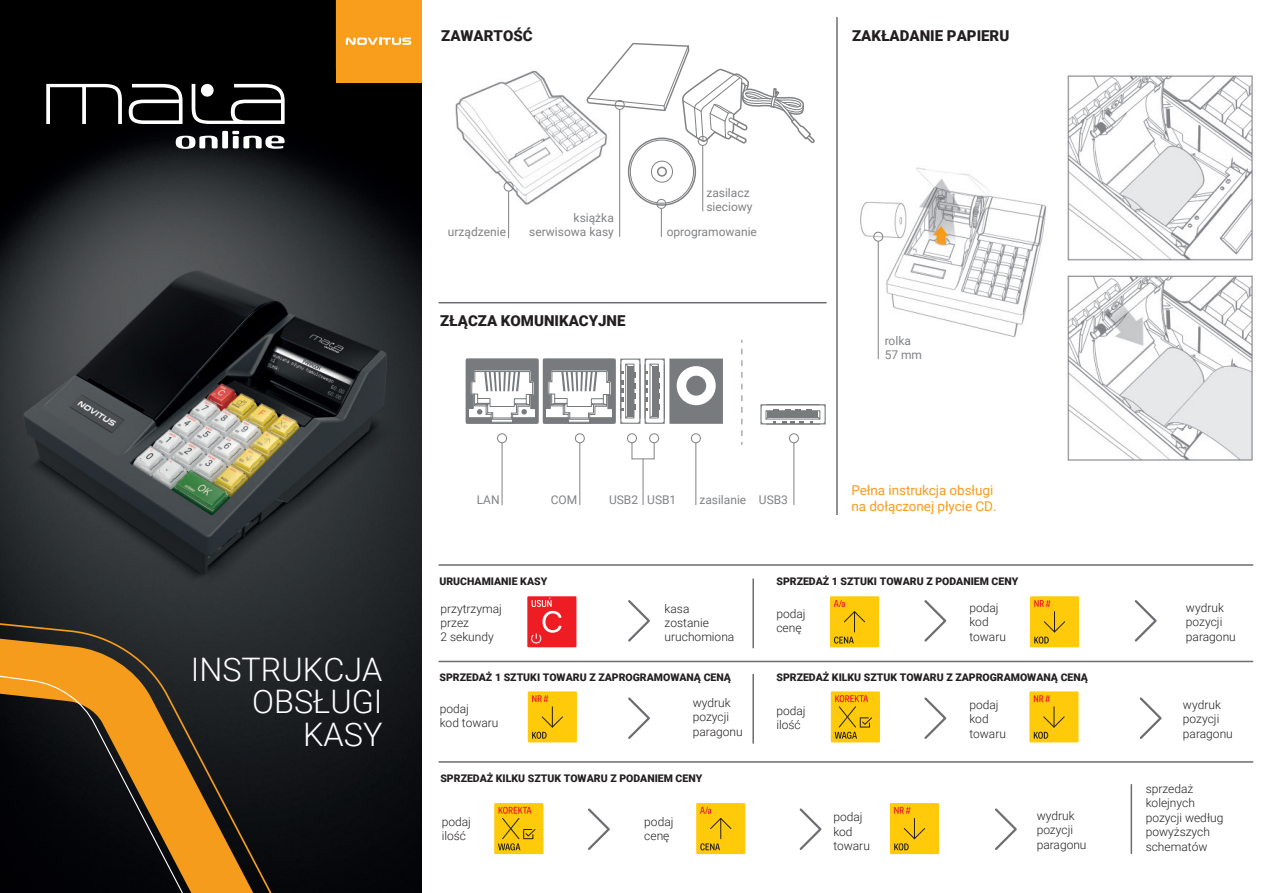
<style>
.page{position:relative;width:1276px;height:893px;background:#fff}
.page>*{position:absolute;margin:0;border:0;box-sizing:border-box;transform-origin:0 0}
.t1{font:300 32.4px/32.7px "Roboto";color:#fff;text-align:right}
.t2{font:900 15px "Roboto";color:#231f20}
.t3{font:13.5px/16.2px "Roboto";letter-spacing:-.005em;color:#f89c1c}
.t4{font:300 12px/14.4px "Roboto";color:#231f20}
.t5{font:12px/14.4px "Roboto";color:#808285}
.t6{font:900 10.5px "Roboto";color:#231f20}
</style>
<div class="page">
<img style="left:0;top:0;width:421px;height:893px">
<img style="left:438px;top:32px;width:815px;height:466px">
<div style="left:336px;top:0;width:85px;height:82px;background:#f89d1c"></div>
<svg style="left:0;top:622px;width:281px;height:271px;background:#202222"></svg>
<svg style="left:0;top:637px;width:263px;height:256px;background:#57411f"></svg>
<svg style="left:0;top:673px;width:195px;height:220px;background:#4f3614"></svg>
<svg style="left:46px;top:84px;width:76px;height:40px"></svg>
<svg style="left:129px;top:84px;width:53px;height:40px"></svg>
<svg style="left:192px;top:84px;width:93px;height:40px"></svg>
<svg style="left:176px;top:131px;width:109px;height:18px"></svg>
<hr style="left:878px;top:241px;width:1px;height:118px;background:#808285">
<div style="left:873px;top:232px;width:10px;height:9px;border:1px solid #808285;border-radius:50%"></div>
<hr style="left:579px;top:443px;width:1px;height:62px;background:#808285">
<div style="left:575px;top:433px;width:9px;height:10px;border:1px solid #808285;border-radius:50%"></div>
<hr style="left:793px;top:443px;width:1px;height:62px;background:#808285">
<div style="left:789px;top:433px;width:9px;height:10px;border:1px solid #808285;border-radius:50%"></div>
<hr style="left:695px;top:443px;width:1px;height:62px;background:#808285">
<div style="left:691px;top:433px;width:9px;height:10px;border:1px solid #808285;border-radius:50%"></div>
<hr style="left:502px;top:443px;width:1px;height:62px;background:#808285">
<div style="left:497px;top:433px;width:10px;height:10px;border:1px solid #808285;border-radius:50%"></div>
<div style="left:627px;top:433px;width:10px;height:10px;border:1px solid #808285;border-radius:50%"></div>
<div style="left:649px;top:433px;width:10px;height:10px;border:1px solid #808285;border-radius:50%"></div>
<div style="left:631px;top:442px;width:23px;height:17px;border:1px solid #808285"></div>
<hr style="left:643px;top:459px;width:1px;height:46px;background:#808285">
<div style="left:831px;top:691px;width:49px;height:51px;background:#feca0a"></div>
<svg style="left:834px;top:695px;width:38px;height:44px"></svg>
<div style="left:494px;top:803px;width:49px;height:51px;background:#feca0a"></div>
<svg style="left:498px;top:807px;width:37px;height:43px"></svg>
<div style="left:527px;top:596px;width:49px;height:51px;background:#ee1d23"></div>
<svg style="left:531px;top:598px;width:30px;height:45px"></svg>
<div style="left:830px;top:596px;width:49px;height:51px;background:#feca0a"></div>
<svg style="left:834px;top:600px;width:31px;height:44px"></svg>
<div style="left:696px;top:803px;width:49px;height:51px;background:#feca0a"></div>
<svg style="left:700px;top:807px;width:31px;height:43px"></svg>
<div style="left:1030px;top:596px;width:49px;height:51px;background:#feca0a"></div>
<svg style="left:1034px;top:600px;width:31px;height:44px"></svg>
<div style="left:890px;top:803px;width:49px;height:51px;background:#feca0a"></div>
<svg style="left:894px;top:807px;width:31px;height:43px"></svg>
<div style="left:528px;top:691px;width:49px;height:51px;background:#feca0a"></div>
<svg style="left:532px;top:695px;width:31px;height:44px"></svg>
<div style="left:1029px;top:691px;width:49px;height:51px;background:#feca0a"></div>
<svg style="left:1033px;top:695px;width:31px;height:44px"></svg>
<hr style="left:508px;top:191px;width:1px;height:47px;background:#808285">
<div style="left:504px;top:182px;width:9px;height:9px;border:1px solid #808285;border-radius:50%"></div>
<svg style="left:586px;top:32px;width:230px;height:205px"></svg>
<svg style="left:760px;top:404px;width:65px;height:20px"></svg>
<hr style="left:766px;top:424px;width:54px;height:1px;background:#777b7d">
<hr style="left:766px;top:404px;width:54px;height:1px;background:#777b7d">
<svg style="left:466px;top:359px;width:257px;height:65px"></svg>
<hr style="left:438px;top:564px;width:815px;height:2px;background:#6c6d70">
<hr style="left:438px;top:661px;width:815px;height:1px;background:#6c6d70">
<hr style="left:438px;top:761px;width:815px;height:2px;background:#6c6d70">
<svg style="left:628px;top:600px;width:22px;height:42px"></svg>
<svg style="left:924px;top:600px;width:23px;height:42px"></svg>
<svg style="left:628px;top:697px;width:22px;height:42px"></svg>
<svg style="left:588px;top:808px;width:22px;height:42px"></svg>
<svg style="left:799px;top:808px;width:23px;height:42px"></svg>
<svg style="left:995px;top:808px;width:22px;height:42px"></svg>
<svg style="left:924px;top:697px;width:23px;height:42px"></svg>
<svg style="left:1139px;top:697px;width:23px;height:42px"></svg>
<svg style="left:1134px;top:600px;width:23px;height:42px"></svg>
<hr style="left:752px;top:578px;width:2px;height:70px;background:#6c6d70">
<hr style="left:752px;top:674px;width:2px;height:70px;background:#6c6d70">
<hr style="left:1130px;top:784px;width:2px;height:70px;background:#6c6d70">
<hr style="left:836px;top:17px;width:1px;height:498px;background:#6c6d70">
<hr style="left:438px;top:302px;width:388px;height:1px;background:#6c6d70">
<svg style="left:741px;top:340px;width:1px;height:96px"></svg>
<p class="t2" style="left:441px;top:25px;width:93px">ZAWARTOŚĆ</p>
<p class="t2" style="left:852px;top:25px;width:159px">ZAKŁADANIE PAPIERU</p>
<h1 class="t1" style="left:191px;top:652px;width:193px">INSTRUKCJA<br>OBSŁUGI<br>KASY</h1>
<p class="t5" style="left:706px;top:185px;width:48px">zasilacz sieciowy</p>
<p class="t5" style="left:529px;top:210px;width:86px;text-align:right">książka serwisowa kasy</p>
<p class="t5" style="left:448px;top:224px;width:60px">urządzenie</p>
<p class="t5" style="left:666px;top:224px;width:92px">oprogramowanie</p>
<p class="t2" style="left:440px;top:310px;width:187px">ZŁĄCZA KOMUNIKACYJNE</p>
<p class="t5" style="left:477px;top:492px;width:24px">LAN</p>
<p class="t5" style="left:551px;top:492px;width:28px">COM</p>
<p class="t5" style="left:609px;top:492px;width:69px">USB2 USB1</p>
<p class="t5" style="left:699px;top:492px;width:90px">zasilanie USB3</p>
<p class="t5" style="left:884px;top:333px;width:39px">rolka<br>57 mm</p>
<p class="t3" style="left:851px;top:482px;width:147px">Pełna instrukcja obsługi na dołączonej płycie CD.</p>
<p class="t6" style="left:439px;top:574px;width:109px">URUCHAMIANIE KASY</p>
<p class="t6" style="left:776px;top:574px;width:243px">SPRZEDAŻ 1 SZTUKI TOWARU Z PODANIEM CENY</p>
<p class="t4" style="left:440px;top:601px;width:63px">przytrzymaj przez<br>2 sekundy</p>
<p class="t4" style="left:664px;top:601px;width:71px">kasa zostanie uruchomiona</p>
<p class="t4" style="left:776px;top:606px;width:31px">podaj cenę</p>
<p class="t4" style="left:969px;top:600px;width:38px">podaj kod towaru</p>
<p class="t4" style="left:1186px;top:600px;width:51px">wydruk pozycji paragonu</p>
<p class="t6" style="left:439px;top:670px;width:293px">SPRZEDAŻ 1 SZTUKI TOWARU Z ZAPROGRAMOWANĄ CENĄ</p>
<p class="t6" style="left:776px;top:670px;width:313px">SPRZEDAŻ KILKU SZTUK TOWARU Z ZAPROGRAMOWANĄ CENĄ</p>
<p class="t4" style="left:440px;top:701px;width:60px">podaj<br>kod towaru</p>
<p class="t4" style="left:693px;top:695px;width:51px">wydruk pozycji paragonu</p>
<p class="t4" style="left:776px;top:703px;width:31px">podaj ilość</p>
<p class="t4" style="left:969px;top:697px;width:38px">podaj kod towaru</p>
<p class="t4" style="left:1183px;top:697px;width:51px">wydruk pozycji paragonu</p>
<p class="t6" style="left:440px;top:771px;width:263px">SPRZEDAŻ KILKU SZTUK TOWARU Z PODANIEM CENY</p>
<p class="t4" style="left:442px;top:814px;width:31px">podaj ilość</p>
<p class="t4" style="left:644px;top:814px;width:31px">podaj cenę</p>
<p class="t4" style="left:833px;top:809px;width:38px">podaj kod towaru</p>
<p class="t4" style="left:1036px;top:808px;width:51px">wydruk pozycji paragonu</p>
<p class="t4" style="left:1145px;top:781px;width:79px">sprzedaż kolejnych pozycji według powyższych schematów</p>
</div>
